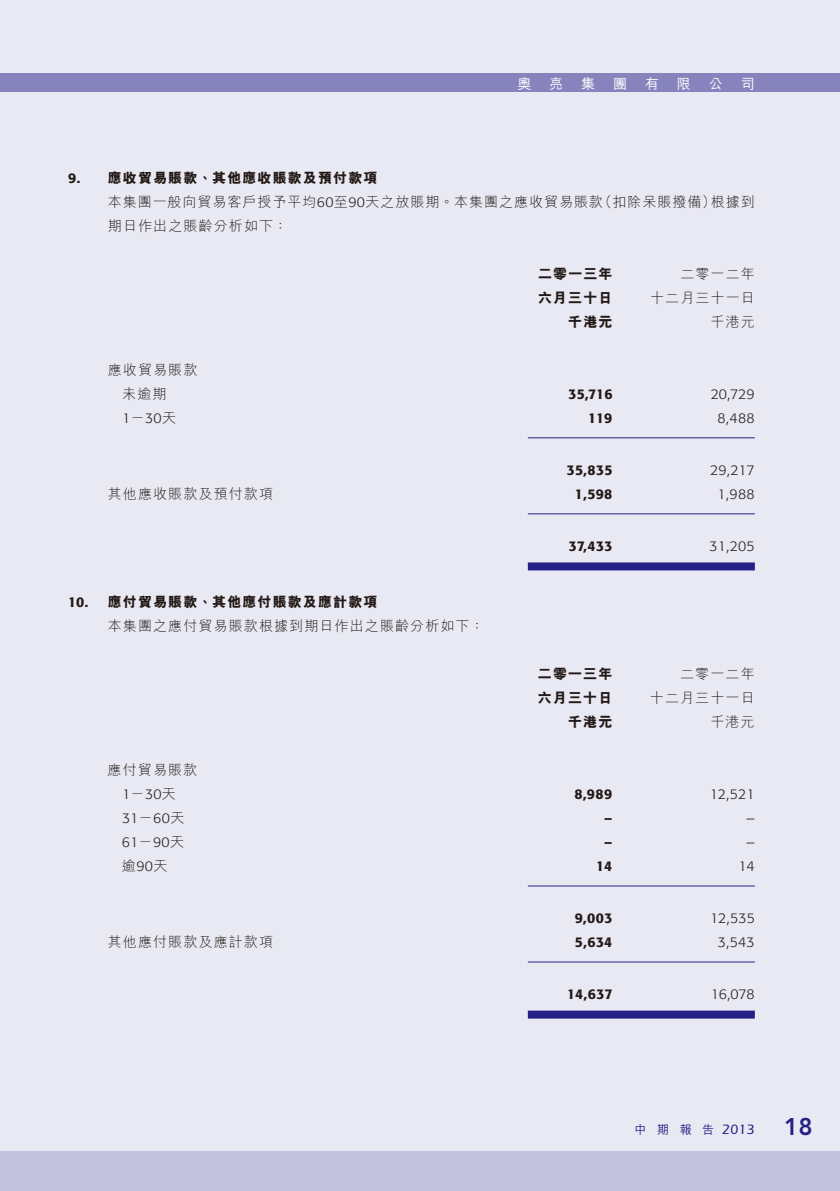
<style>
.page{position:relative;width:840px;height:1191px;background:#fff}
.page>*{position:absolute;margin:0;border:0;box-sizing:border-box;transform-origin:0 0}
.t1{font:800 24px "Avenir LT Std";color:#252088}
.t2{font:300 14px/24px "M Hei HK";letter-spacing:.08em;color:#231916}
.t3{font:300 14px "Formata";letter-spacing:.01em;color:#231916}
.t4{font:800 14px "M Hei HK";letter-spacing:.08em;color:#231916}
.t5{font:500 14px "Formata";letter-spacing:.01em;color:#231916}
.t6{font:500 14px "M Hei HK";color:#fff}
.t7{font:500 14px "ITC Eras Std";color:#252088}
.t8{font:500 12px "M Hei HK";color:#252088}
.s1{font-family:"Formata"}
.s2{font-family:"M Hei HK"}
</style>
<div class="page">
<div style="left:0;top:0;width:839px;height:1191px;background:#e9e9f3"></div>
<div style="left:0;top:74px;width:839px;height:18px;background:#8784bd"></div>
<div style="left:0;top:1150px;width:839px;height:41px;background:#c2c1de"></div>
<hr style="left:527px;top:437px;width:227px;height:1px;background:#252088">
<hr style="left:527px;top:513px;width:227px;height:1px;background:#252088">
<div style="left:527px;top:562px;width:227px;height:8px;background:#252088"></div>
<hr style="left:527px;top:885px;width:227px;height:1px;background:#252088">
<hr style="left:527px;top:961px;width:227px;height:1px;background:#252088">
<div style="left:527px;top:1010px;width:227px;height:8px;background:#252088"></div>
<p class="t6" style="left:517px;top:73px;width:15px">奧</p>
<p class="t6" style="left:549px;top:73px;width:15px">亮</p>
<p class="t6" style="left:581px;top:73px;width:15px">集</p>
<p class="t6" style="left:612px;top:73px;width:15px">團</p>
<p class="t6" style="left:644px;top:73px;width:15px">有</p>
<p class="t6" style="left:676px;top:73px;width:15px">限</p>
<p class="t6" style="left:708px;top:73px;width:15px">公</p>
<p class="t6" style="left:740px;top:73px;width:15px">司</p>
<p class="t5" style="left:68px;top:169px;width:14px">9.</p>
<p class="t5" style="left:68px;top:593px;width:22px">10.</p>
<p class="t4" style="left:108px;top:168px;width:271px">應收貿易賬款、其他應收賬款及預付款項</p>
<p class="t2" style="left:597px;top:189px;width:119px">（扣除呆賬撥備）</p>
<p class="t2" style="left:108px;top:189px;width:496px">本集團一般向貿易客戶授予平均<span class="s1">60</span>至<span class="s1">90</span>天之放賬期。本集團之應收貿易賬款期日作出之賬齡分析如下：</p>
<p class="t2" style="left:710px;top:189px;width:45px">根據到</p>
<p class="t2" style="left:108px;top:357px;width:91px">應收貿易賬款</p>
<p class="t2" style="left:122px;top:381px;width:46px">未逾期</p>
<p class="t3" style="left:122px;top:409px;width:55px">1<span class="s2">－</span>30<span class="s2">天</span></p>
<p class="t2" style="left:108px;top:481px;width:167px">其他應收賬款及預付款項</p>
<p class="t4" style="left:108px;top:592px;width:271px">應付貿易賬款、其他應付賬款及應計款項</p>
<p class="t2" style="left:108px;top:613px;width:377px">本集團之應付貿易賬款根據到期日作出之賬齡分析如下：</p>
<p class="t2" style="left:108px;top:757px;width:91px">應付貿易賬款</p>
<p class="t3" style="left:122px;top:785px;width:55px">1<span class="s2">－</span>30<span class="s2">天</span></p>
<p class="t3" style="left:122px;top:809px;width:64px">31<span class="s2">－</span>60<span class="s2">天</span></p>
<p class="t3" style="left:122px;top:833px;width:64px">61<span class="s2">－</span>90<span class="s2">天</span></p>
<p class="t2" style="left:122px;top:853px;width:47px">逾<span class="s1">90</span>天</p>
<p class="t2" style="left:108px;top:929px;width:167px">其他應付賬款及應計款項</p>
<p class="t4" style="left:537px;top:264px;width:76px">二零一三年</p>
<p class="t2" style="left:680px;top:261px;width:76px">二零一二年</p>
<p class="t4" style="left:537px;top:288px;width:76px">六月三十日</p>
<p class="t2" style="left:649px;top:285px;width:106px">十二月三十一日</p>
<p class="t4" style="left:568px;top:312px;width:46px">千港元</p>
<p class="t2" style="left:710px;top:309px;width:46px">千港元</p>
<p class="t5" style="left:568px;top:385px;width:46px">35,716</p>
<p class="t3" style="left:710px;top:385px;width:46px">20,729</p>
<p class="t5" style="left:588px;top:409px;width:26px">119</p>
<p class="t3" style="left:717px;top:409px;width:39px">8,488</p>
<p class="t5" style="left:566px;top:461px;width:47px">35,835</p>
<p class="t3" style="left:709px;top:461px;width:46px">29,217</p>
<p class="t5" style="left:574px;top:485px;width:39px">1,598</p>
<p class="t3" style="left:717px;top:485px;width:39px">1,988</p>
<p class="t5" style="left:568px;top:537px;width:45px">37,433</p>
<p class="t3" style="left:709px;top:537px;width:47px">31,205</p>
<p class="t4" style="left:537px;top:664px;width:76px">二零一三年</p>
<p class="t2" style="left:679px;top:661px;width:76px">二零一二年</p>
<p class="t4" style="left:537px;top:688px;width:76px">六月三十日</p>
<p class="t2" style="left:649px;top:685px;width:106px">十二月三十一日</p>
<p class="t4" style="left:567px;top:712px;width:46px">千港元</p>
<p class="t2" style="left:710px;top:709px;width:46px">千港元</p>
<p class="t5" style="left:574px;top:785px;width:39px">8,989</p>
<p class="t3" style="left:709px;top:785px;width:46px">12,521</p>
<p class="t5" style="left:603px;top:809px;width:10px">–</p>
<p class="t3" style="left:746px;top:809px;width:10px">–</p>
<p class="t5" style="left:603px;top:833px;width:10px">–</p>
<p class="t3" style="left:746px;top:833px;width:10px">–</p>
<p class="t5" style="left:595px;top:857px;width:18px">14</p>
<p class="t3" style="left:738px;top:857px;width:18px">14</p>
<p class="t5" style="left:574px;top:909px;width:39px">9,003</p>
<p class="t3" style="left:709px;top:909px;width:46px">12,535</p>
<p class="t5" style="left:574px;top:933px;width:39px">5,634</p>
<p class="t3" style="left:717px;top:933px;width:38px">3,543</p>
<p class="t5" style="left:567px;top:985px;width:47px">14,637</p>
<p class="t3" style="left:710px;top:985px;width:46px">16,078</p>
<p class="t8" style="left:634px;top:1121px;width:13px">中</p>
<p class="t8" style="left:656px;top:1121px;width:13px">期</p>
<p class="t8" style="left:679px;top:1121px;width:13px">報</p>
<p class="t8" style="left:701px;top:1121px;width:13px">告</p>
<p class="t7" style="left:721px;top:1121px;width:34px">2013</p>
<h1 class="t1" style="left:783px;top:1112px;width:30px">18</h1>
</div>
